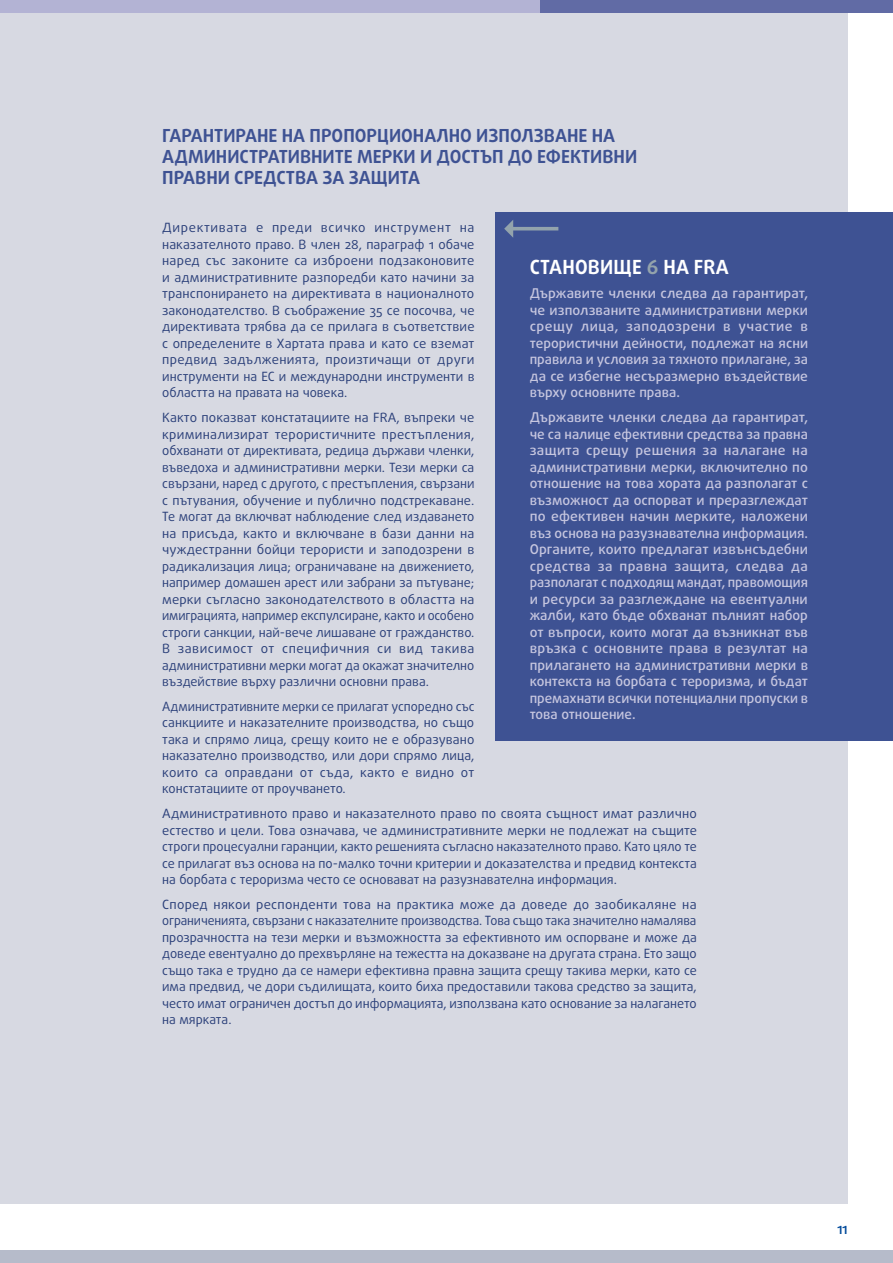
<style>
.page{position:relative;width:893px;height:1263px;background:#fff}
.page>*{position:absolute;margin:0;border:0;box-sizing:border-box;transform-origin:0 0}
.FRA_op_title{font:700 19.5px "Daxline Pro";letter-spacing:.01em;color:#fff}
.title_0_right{font:700 18px/21px "Daxline Pro";color:#3e5293}
.Opinions-text{font:500 13.5px/16.5px "Daxline Pro";color:#c6c6df;text-align:justify}
.body_op_right{font:12.75px/16.5px "Daxline Pro";color:#2a3f79;text-align:justify}
.t1{font:700 11.25px "Daxline Pro";color:#004a9a}
.s1{color:#93a3ac}
</style>
<div class="page">
<div style="left:0;top:0;width:848px;height:1204px;background:#d7d9e2"></div>
<div style="left:0;top:0;width:808px;height:13px;background:#b3b3d4"></div>
<div style="left:0;top:1250px;width:893px;height:13px;background:#b6bbca"></div>
<div style="left:540px;top:0;width:353px;height:13px;background:#616ba5"></div>
<div style="left:496px;top:212px;width:397px;height:528px;background:#3e5293"></div>
<svg style="left:504px;top:220px;width:54px;height:18px"></svg>
<h2 class="title_0_right" style="left:162px;top:125px;width:476px">ГАРАНТИРАНЕ НА ПРОПОРЦИОНАЛНО ИЗПОЛЗВАНЕ НА<br>АДМИНИСТРАТИВНИТЕ МЕРКИ И ДОСТЪП ДО ЕФЕКТИВНИ<br>ПРАВНИ СРЕДСТВА ЗА ЗАЩИТА</h2>
<p class="body_op_right" style="left:162px;top:220px;width:314px">Директивата е преди всичко инструмент на наказателното право. В член 28, параграф 1 обаче наред със законите са изброени подзаконовите и административните разпоредби като начини за транспонирането на директивата в националното законодателство. В съображение 35 се посочва, че директивата трябва да се прилага в съответствие с определените в Хартата права и като се вземат предвид задълженията, произтичащи от други инструменти на ЕС и международни инструменти в областта на правата на човека.</p>
<p class="body_op_right" style="left:162px;top:409px;width:314px">Както показват констатациите на FRA, въпреки че криминализират терористичните престъпления, обхванати от директивата, редица държави членки, въведоха и административни мерки. Тези мерки са свързани, наред с другото, с престъпления, свързани с пътувания, обучение и публично подстрекаване.<br>Те могат да включват наблюдение след издаването на присъда, както и включване в бази данни на чуждестранни бойци терористи и заподозрени в радикализация лица; ограничаване на движението, например домашен арест или забрани за пътуване; мерки съгласно законодателството в областта на имиграцията, например експулсиране, както и особено строги санкции, най-вече лишаване от гражданство.<br>В зависимост от специфичния си вид такива административни мерки могат да окажат значително въздействие върху различни основни права.</p>
<p class="body_op_right" style="left:162px;top:698px;width:314px">Административните мерки се прилагат успоредно със санкциите и наказателните производства, но също така и спрямо лица, срещу които не е образувано наказателно производство, или дори спрямо лица, които са оправдани от съда, както е видно от констатациите от проучването.</p>
<p class="body_op_right" style="left:162px;top:805px;width:536px">Административното право и наказателното право по своята същност имат различно естество и цели. Това означава, че административните мерки не подлежат на същите строги процесуални гаранции, както решенията съгласно наказателното право. Като цяло те се прилагат въз основа на по-малко точни критерии и доказателства и предвид контекста на борбата с тероризма често се основават на разузнавателна информация.</p>
<p class="body_op_right" style="left:162px;top:896px;width:536px">Според някои респонденти това на практика може да доведе до заобикаляне на ограниченията, свързани с наказателните производства. Това също така значително намалява прозрачността на тези мерки и възможността за ефективното им оспорване и може да доведе евентуално до прехвърляне на тежестта на доказване на другата страна. Ето защо също така е трудно да се намери ефективна правна защита срещу такива мерки, като се има предвид, че дори съдилищата, които биха предоставили такова средство за защита, често имат ограничен достъп до информацията, използвана като основание за налагането на мярката.</p>
<h3 class="FRA_op_title" style="left:530px;top:254px;width:201px">СТАНОВИЩЕ <span class="s1">6</span> НА FRA</h3>
<p class="Opinions-text" style="left:530px;top:285px;width:280px">Държавите членки следва да гарантират, че използваните административни мерки срещу лица, заподозрени в участие в терористични дейности, подлежат на ясни правила и условия за тяхното прилагане, за да се избегне несъразмерно въздействие върху основните права.</p>
<p class="Opinions-text" style="left:530px;top:409px;width:280px">Държавите членки следва да гарантират, че са налице ефективни средства за правна защита срещу решения за налагане на административни мерки, включително по отношение на това хората да разполагат с възможност да оспорват и преразглеждат по ефективен начин мерките, наложени въз основа на разузнавателна информация.<br>Органите, които предлагат извънсъдебни средства за правна защита, следва да разполагат с подходящ мандат, правомощия и ресурси за разглеждане на евентуални жалби, като бъде обхванат пълният набор от въпроси, които могат да възникнат във връзка с основните права в резултат на прилагането на административни мерки в контекста на борбата с тероризма, и бъдат премахнати всички потенциални пропуски в това отношение.</p>
<p class="t1" style="left:837px;top:1222px;width:12px">11</p>
</div>
